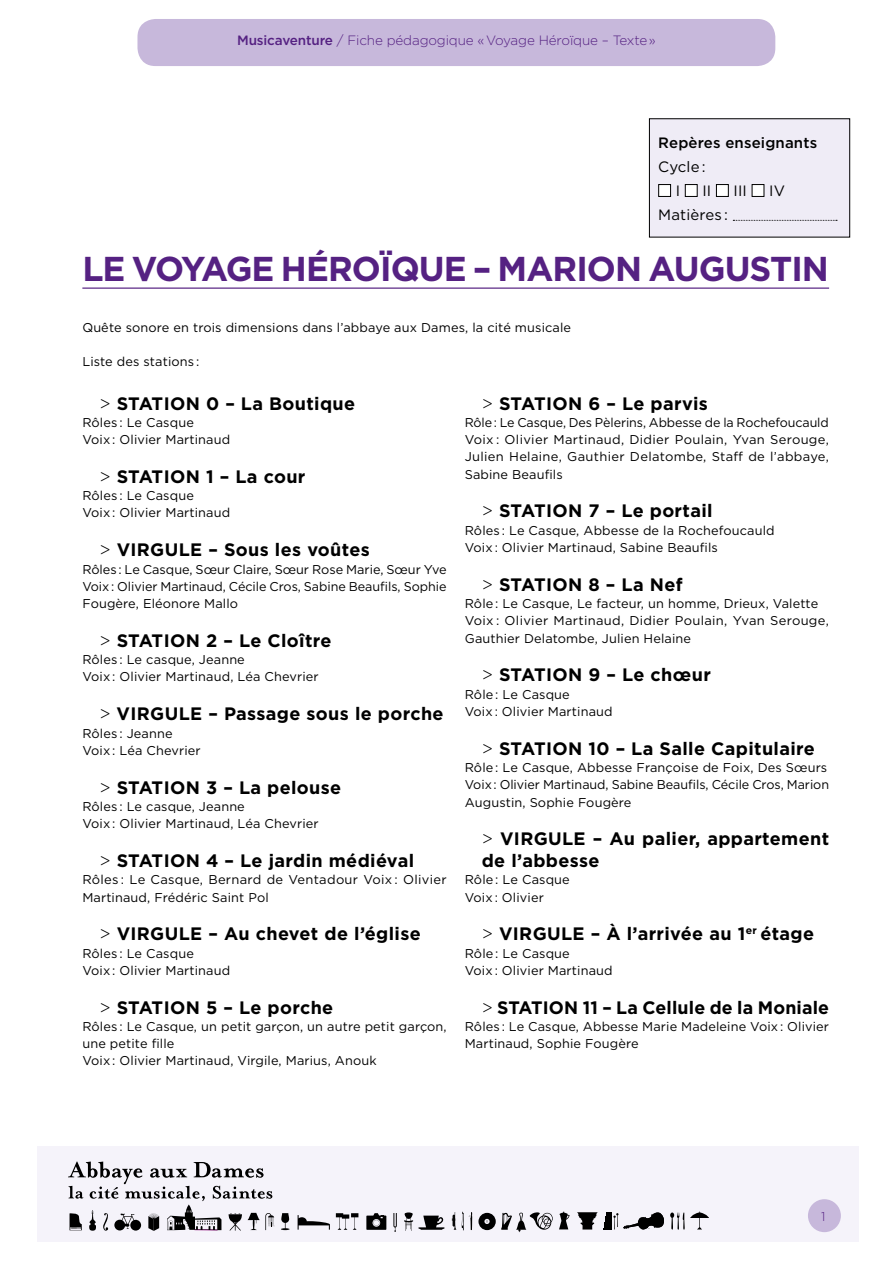
<style>
.page{position:relative;width:893px;height:1263px;background:#fff}
.page>*{position:absolute;margin:0;border:0;box-sizing:border-box;transform-origin:0 0}
.Grand_titre{font:700 34.5px "Gotham";letter-spacing:-.025em;color:#552182}
.Texte_courant{font:700 18px/21.6px "Gotham";letter-spacing:.02em;color:#000}
.Texte_courant-2{font:15px "Gotham";letter-spacing:.01em;color:#000}
.Texte_courant-3{font:500 15px "Gotham";letter-spacing:.01em;color:#000}
.t1{font:300 13.5px "Gotham";letter-spacing:-.01em;color:#552182}
.Texte_courant-4{font:12.75px/17.2px "Gotham";letter-spacing:.01em;color:#000}
.t2{font:300 12.75px "Gotham";color:#552182}
.s1{font-weight:500}
.s2{font-weight:300}
</style>
<div class="page">
<div style="left:137px;top:19px;width:638px;height:47px;background:#c7b8db;border-radius:18px"></div>
<div style="left:37px;top:1146px;width:822px;height:96px;background:#f5f3fa"></div>
<svg style="left:298px;top:1215px;width:32px;height:14px"></svg>
<svg style="left:281px;top:1213px;width:9px;height:17px"></svg>
<svg style="left:336px;top:1213px;width:22px;height:17px"></svg>
<svg style="left:366px;top:1213px;width:20px;height:17px"></svg>
<svg style="left:393px;top:1213px;width:4px;height:19px"></svg>
<svg style="left:404px;top:1212px;width:41px;height:19px"></svg>
<svg style="left:452px;top:1212px;width:4px;height:18px"></svg>
<svg style="left:462px;top:1211px;width:10px;height:19px"></svg>
<svg style="left:68px;top:1161px;width:207px;height:70px"></svg>
<svg style="left:559px;top:1212px;width:11px;height:17px"></svg>
<svg style="left:478px;top:1212px;width:75px;height:20px"></svg>
<svg style="left:603px;top:1211px;width:106px;height:19px"></svg>
<svg style="left:577px;top:1212px;width:20px;height:17px"></svg>
<div style="left:808px;top:1199px;width:33px;height:33px;background:#c7b8db;border-radius:50%"></div>
<div style="left:649px;top:119px;width:201px;height:118px;background:#efecf6"></div>
<div style="left:659px;top:185px;width:12px;height:11px;background:#fff"></div>
<div style="left:658px;top:184px;width:13px;height:13px;border:1px solid #000"></div>
<div style="left:685px;top:185px;width:12px;height:11px;background:#fff"></div>
<div style="left:685px;top:184px;width:13px;height:13px;border:1px solid #000"></div>
<div style="left:716px;top:185px;width:12px;height:11px;background:#fff"></div>
<div style="left:716px;top:184px;width:13px;height:13px;border:1px solid #000"></div>
<div style="left:752px;top:185px;width:12px;height:11px;background:#fff"></div>
<div style="left:752px;top:184px;width:12px;height:13px;border:1px solid #000"></div>
<svg style="left:733px;top:220px;width:104px;height:1px"></svg>
<div style="left:649px;top:118px;width:201px;height:119px;border:1px solid #000"></div>
<hr style="left:82px;top:287px;width:747px;height:2px;background:#552182">
<p class="t1" style="left:237px;top:32px;width:420px"><span class="s1">Musicaventure</span> / Fiche pédagogique « Voyage Héroïque – Texte »</p>
<p class="Texte_courant-3" style="left:658px;top:133px;width:160px">Repères enseignants</p>
<p class="Texte_courant-2" style="left:658px;top:157px;width:49px">Cycle :</p>
<p class="Texte_courant-2" style="left:676px;top:181px;width:6px">I</p>
<p class="Texte_courant-2" style="left:702px;top:181px;width:10px">II</p>
<p class="Texte_courant-2" style="left:733px;top:181px;width:15px">III</p>
<p class="Texte_courant-2" style="left:769px;top:181px;width:17px">IV</p>
<p class="Texte_courant-2" style="left:658px;top:205px;width:71px">Matières :</p>
<p class="Grand_titre" style="left:82px;top:246px;width:748px">LE VOYAGE HÉROÏQUE – MARION AUGUSTIN</p>
<p class="Texte_courant-4" style="left:82px;top:318px;width:490px">Quête sonore en trois dimensions dans l’abbaye aux Dames, la cité musicale</p>
<p class="Texte_courant-4" style="left:82px;top:353px;width:118px">Liste des stations :</p>
<p class="Texte_courant" style="left:99px;top:392px;width:257px"><span class="s2">&gt;</span> STATION 0 – La Boutique</p>
<p class="Texte_courant-4" style="left:82px;top:413px;width:113px">Rôles : Le Casque</p>
<p class="Texte_courant-4" style="left:82px;top:431px;width:149px">Voix : Olivier Martinaud</p>
<p class="Texte_courant" style="left:99px;top:466px;width:208px"><span class="s2">&gt;</span> STATION 1 – La cour</p>
<p class="Texte_courant-4" style="left:82px;top:487px;width:113px">Rôles : Le Casque</p>
<p class="Texte_courant-4" style="left:82px;top:504px;width:149px">Voix : Olivier Martinaud</p>
<p class="Texte_courant" style="left:99px;top:539px;width:272px"><span class="s2">&gt;</span> VIRGULE – Sous les voûtes</p>
<p class="Texte_courant-4" style="left:82px;top:560px;width:366px">Rôles : Le Casque, Sœur Claire, Sœur Rose Marie, Sœur Yve</p>
<p class="Texte_courant-4" style="left:82px;top:577px;width:366px">Voix : Olivier Martinaud, Cécile Cros, Sabine Beaufils, Sophie<br>Fougère, Eléonore Mallo</p>
<p class="Texte_courant" style="left:99px;top:630px;width:234px"><span class="s2">&gt;</span> STATION 2 – Le Cloître</p>
<p class="Texte_courant-4" style="left:82px;top:651px;width:164px">Rôles : Le casque, Jeanne</p>
<p class="Texte_courant-4" style="left:82px;top:668px;width:238px">Voix : Olivier Martinaud, Léa Chevrier</p>
<p class="Texte_courant" style="left:99px;top:703px;width:346px"><span class="s2">&gt;</span> VIRGULE – Passage sous le porche</p>
<p class="Texte_courant-4" style="left:82px;top:724px;width:92px">Rôles : Jeanne</p>
<p class="Texte_courant-4" style="left:82px;top:741px;width:120px">Voix : Léa Chevrier</p>
<p class="Texte_courant" style="left:99px;top:776px;width:243px"><span class="s2">&gt;</span> STATION 3 – La pelouse</p>
<p class="Texte_courant-4" style="left:82px;top:797px;width:164px">Rôles : Le casque, Jeanne</p>
<p class="Texte_courant-4" style="left:82px;top:815px;width:238px">Voix : Olivier Martinaud, Léa Chevrier</p>
<p class="Texte_courant" style="left:99px;top:850px;width:316px"><span class="s2">&gt;</span> STATION 4 – Le jardin médiéval</p>
<p class="Texte_courant-4" style="left:82px;top:871px;width:366px">Rôles : Le Casque, Bernard de Ventadour Voix : Olivier<br>Martinaud, Frédéric Saint Pol</p>
<p class="Texte_courant" style="left:99px;top:923px;width:323px"><span class="s2">&gt;</span> VIRGULE – Au chevet de l’église</p>
<p class="Texte_courant-4" style="left:82px;top:944px;width:113px">Rôles : Le Casque</p>
<p class="Texte_courant-4" style="left:82px;top:961px;width:149px">Voix : Olivier Martinaud</p>
<p class="Texte_courant" style="left:99px;top:996px;width:235px"><span class="s2">&gt;</span> STATION 5 – Le porche</p>
<p class="Texte_courant-4" style="left:82px;top:1017px;width:366px">Rôles : Le Casque, un petit garçon, un autre petit garçon, une petite fille</p>
<p class="Texte_courant-4" style="left:82px;top:1052px;width:296px">Voix : Olivier Martinaud, Virgile, Marius, Anouk</p>
<p class="Texte_courant" style="left:482px;top:392px;width:228px"><span class="s2">&gt;</span> STATION 6 – Le parvis</p>
<p class="Texte_courant-4" style="left:465px;top:413px;width:366px">Rôle : Le Casque, Des Pèlerins, Abbesse de la Rochefoucauld</p>
<p class="Texte_courant-4" style="left:465px;top:431px;width:366px;text-align:justify">Voix : Olivier Martinaud, Didier Poulain, Yvan Serouge, Julien Helaine, Gauthier Delatombe, Staff de l’abbaye, Sabine Beaufils</p>
<p class="Texte_courant" style="left:482px;top:500px;width:232px"><span class="s2">&gt;</span> STATION 7 – Le portail</p>
<p class="Texte_courant-4" style="left:465px;top:521px;width:311px">Rôles : Le Casque, Abbesse de la Rochefoucauld</p>
<p class="Texte_courant-4" style="left:465px;top:539px;width:255px">Voix : Olivier Martinaud, Sabine Beaufils</p>
<p class="Texte_courant" style="left:482px;top:573px;width:202px"><span class="s2">&gt;</span> STATION 8 – La Nef</p>
<p class="Texte_courant-4" style="left:465px;top:595px;width:355px">Rôle : Le Casque, Le facteur, un homme, Drieux, Valette</p>
<p class="Texte_courant-4" style="left:465px;top:612px;width:366px">Voix : Olivier Martinaud, Didier Poulain, Yvan Serouge,<br>Gauthier Delatombe, Julien Helaine</p>
<p class="Texte_courant" style="left:482px;top:664px;width:231px"><span class="s2">&gt;</span> STATION 9 – Le chœur</p>
<p class="Texte_courant-4" style="left:465px;top:685px;width:107px">Rôle : Le Casque</p>
<p class="Texte_courant-4" style="left:465px;top:702px;width:149px">Voix : Olivier Martinaud</p>
<p class="Texte_courant" style="left:482px;top:737px;width:335px"><span class="s2">&gt;</span> STATION 10 – La Salle Capitulaire</p>
<p class="Texte_courant-4" style="left:465px;top:759px;width:364px">Rôle : Le Casque, Abbesse Françoise de Foix, Des Sœurs</p>
<p class="Texte_courant-4" style="left:465px;top:776px;width:366px">Voix : Olivier Martinaud, Sabine Beaufils, Cécile Cros, Marion<br>Augustin, Sophie Fougère</p>
<p class="Texte_courant" style="left:482px;top:828px;width:349px"><span class="s2">&gt;</span> VIRGULE – Au palier, appartement de l’abbesse</p>
<p class="Texte_courant-4" style="left:465px;top:871px;width:107px">Rôle : Le Casque</p>
<p class="Texte_courant-4" style="left:465px;top:888px;width:81px">Voix : Olivier</p>
<p class="Texte_courant" style="left:482px;top:923px;width:334px"><span class="s2">&gt;</span> VIRGULE – À l’arrivée au 1<sup>er</sup> étage</p>
<p class="Texte_courant-4" style="left:465px;top:944px;width:107px">Rôle : Le Casque</p>
<p class="Texte_courant-4" style="left:465px;top:961px;width:149px">Voix : Olivier Martinaud</p>
<p class="Texte_courant" style="left:482px;top:996px;width:349px"><span class="s2">&gt;</span> STATION 11 – La Cellule de la Moniale</p>
<p class="Texte_courant-4" style="left:465px;top:1017px;width:366px">Rôles : Le Casque, Abbesse Marie Madeleine Voix : Olivier<br>Martinaud, Sophie Fougère</p>
<p class="t2" style="left:821px;top:1208px;width:6px">1</p>
</div>
